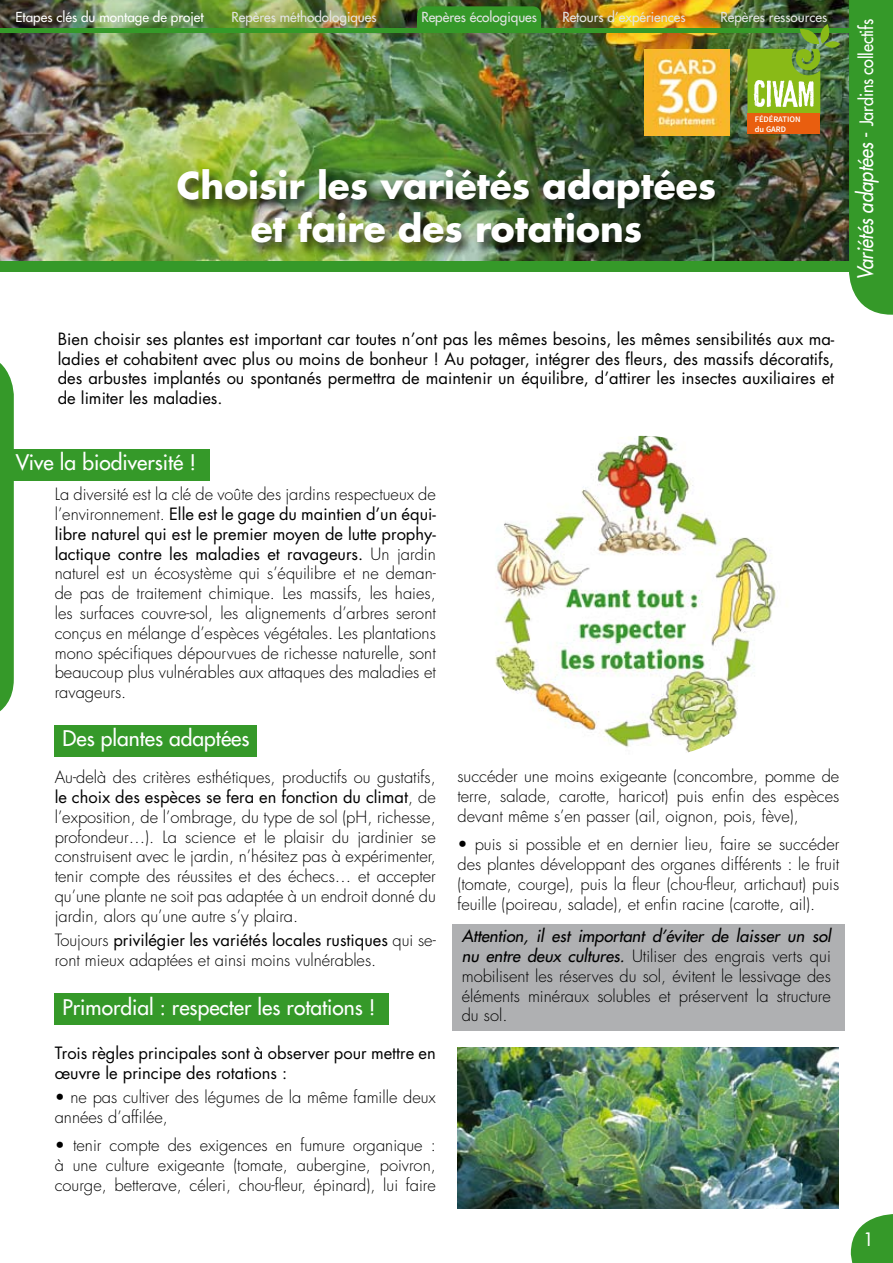
<style>
.page{position:relative;width:893px;height:1263px;background:#fff}
.page>*{position:absolute;margin:0;border:0;box-sizing:border-box;transform-origin:0 0}
.t1{font:700 36px/43.2px "Futura";color:#fff;text-align:center}
.t2{font:21px "Futura";color:#fff}
.t3{font:18px "Futura";letter-spacing:-.01em;color:#fff;scale:.9 1}
.t4{font:18px "Futura";letter-spacing:-.01em;color:#fff}
.t5{font:300 16.5px/19.8px "Futura";color:#000;text-align:justify}
.t6{font:16.5px/19.8px "Futura";color:#000}
.t7{font:13.5px "Futura";color:#e3e4e5}
.t8{font:13.5px "Futura";color:#fff}
.t9{font:600 8.4px/10.1px "Source Sans Pro";color:#fff}
.s1{font-style:italic;font-size:21px}
.s2{font-size:21px}
.s3{font-weight:400}
.s4{font-weight:400;font-style:italic}
</style>
<div class="page">
<img style="left:0;top:0;width:849px;height:261px">
<div style="left:0;top:261px;width:889px;height:11px;background:#359929"></div>
<div style="left:849px;top:0;width:44px;height:315px;background:#359929"></div>
<svg style="left:851px;top:1214px;width:42px;height:49px"></svg>
<div style="left:0;top:28px;width:885px;height:5px;background:#359929"></div>
<div style="left:417px;top:6px;width:124px;height:25px;background:#359929;border-radius:9px"></div>
<div style="left:417px;top:16px;width:124px;height:15px;background:#359929"></div>
<img style="left:644px;top:49px;width:86px;height:86px">
<div style="left:747px;top:114px;width:73px;height:20px;background:#e95e0f"></div>
<img style="left:747px;top:24px;width:93px;height:90px">
<div style="left:7px;top:449px;width:203px;height:31px;background:#359929"></div>
<svg style="left:0;top:363px;width:14px;height:348px;background:#429f37"></svg>
<img style="left:458px;top:1048px;width:381px;height:161px">
<div style="left:54px;top:725px;width:202px;height:31px;background:#359929"></div>
<div style="left:54px;top:994px;width:334px;height:31px;background:#359929"></div>
<div style="left:452px;top:924px;width:393px;height:106px;background:#afb0b2"></div>
<img style="left:480px;top:436px;width:324px;height:323px;border-radius:162px">
<div style="left:174px;top:169px;width:553px;height:89px;background:#000;opacity:.75"></div>
<p class="t8" style="left:16px;top:9px;width:190px">Etapes clés du montage de projet</p>
<p class="t7" style="left:231px;top:9px;width:147px">Repères méthodologiques</p>
<p class="t7" style="left:421px;top:9px;width:117px">Repères écologiques</p>
<p class="t7" style="left:562px;top:9px;width:125px">Retours d’expériences</p>
<p class="t7" style="left:720px;top:9px;width:108px">Repères ressources</p>
<h1 class="t1" style="left:177px;top:163px;width:541px">Choisir les variétés adaptées et faire des rotations</h1>
<p class="t9" style="left:755px;top:114px;width:47px">FÉDÉRATION du GARD</p>
<p class="t3" style="left:855px;top:280px;width:292px;rotate:-90deg"><span class="s1">Variétés adaptées</span> <span class="s2">-</span> Jardins collectifs</p>
<p class="t6" style="left:58px;top:329px;width:778px;text-align:justify">Bien choisir ses plantes est important car toutes n’ont pas les mêmes besoins, les mêmes sensibilités aux ma&shy;ladies et cohabitent avec plus ou moins de bonheur ! Au potager, intégrer des fleurs, des massifs décoratifs, des arbustes implantés ou spontanés permettra de maintenir un équilibre, d’attirer les insectes auxiliaires et de limiter les maladies.</p>
<p class="t2" style="left:16px;top:448px;width:182px">Vive la biodiversité !</p>
<p class="t5" style="left:55px;top:485px;width:383px">La diversité est la clé de voûte des jardins respectueux de l’environnement. <span class="s3">Elle est le gage du maintien d’un équi&shy;libre naturel qui est le premier moyen de lutte prophy&shy;lactique contre les maladies et ravageurs.</span> Un jardin naturel est un écosystème qui s’équilibre et ne deman&shy;de pas de traitement chimique. Les massifs, les haies, les surfaces couvre-sol, les alignements d’arbres seront conçus en mélange d’espèces végétales. Les plantations mono spécifiques dépourvues de richesse naturelle, sont beaucoup plus vulnérables aux attaques des maladies et ravageurs.</p>
<p class="t2" style="left:63px;top:724px;width:189px">Des plantes adaptées</p>
<p class="t5" style="left:55px;top:768px;width:383px">Au-delà des critères esthétiques, productifs ou gustatifs, <span class="s3">le choix des espèces se fera en fonction du climat</span>, de l’exposition, de l’ombrage, du type de sol (pH, richesse, profondeur…). La science et le plaisir du jardinier se construisent avec le jardin, n’hésitez pas à expérimenter, tenir compte des réussites et des échecs… et accepter qu’une plante ne soit pas adaptée à un endroit donné du jardin, alors qu’une autre s’y plaira.</p>
<p class="t5" style="left:55px;top:930px;width:383px">Toujours <span class="s3">privilégier les variétés locales rustiques</span> qui se&shy;ront mieux adaptées et ainsi moins vulnérables.</p>
<p class="t2" style="left:63px;top:993px;width:315px">Primordial : respecter les rotations !</p>
<p class="t6" style="left:55px;top:1043px;width:383px">Trois règles principales sont à observer pour mettre en œuvre le principe des rotations :</p>
<p class="t5" style="left:55px;top:1087px;width:383px">• ne pas cultiver des légumes de la même famille deux années d’affilée,</p>
<p class="t5" style="left:55px;top:1135px;width:383px">• tenir compte des exigences en fumure organique : à une culture exigeante (tomate, aubergine, poivron, courge, betterave, céleri, chou-fleur, épinard), lui faire</p>
<p class="t5" style="left:457px;top:767px;width:383px">succéder une moins exigeante (concombre, pomme de terre, salade, carotte, haricot) puis enfin des espèces devant même s’en passer (ail, oignon, pois, fève),</p>
<p class="t5" style="left:457px;top:835px;width:383px">• puis si possible et en dernier lieu, faire se succéder des plantes développant des organes différents : le fruit (tomate, courge), puis la fleur (chou-fleur, artichaut) puis feuille (poireau, salade), et enfin racine (carotte, ail).</p>
<p class="t5" style="left:462px;top:927px;width:371px"><span class="s4">Attention, il est important d’éviter de laisser un sol nu entre deux cultures.</span> Utiliser des engrais verts qui mobilisent les réserves du sol, évitent le lessivage des éléments minéraux solubles et préservent la structure du sol.</p>
<p class="t4" style="left:864px;top:1228px;width:12px">1</p>
</div>
